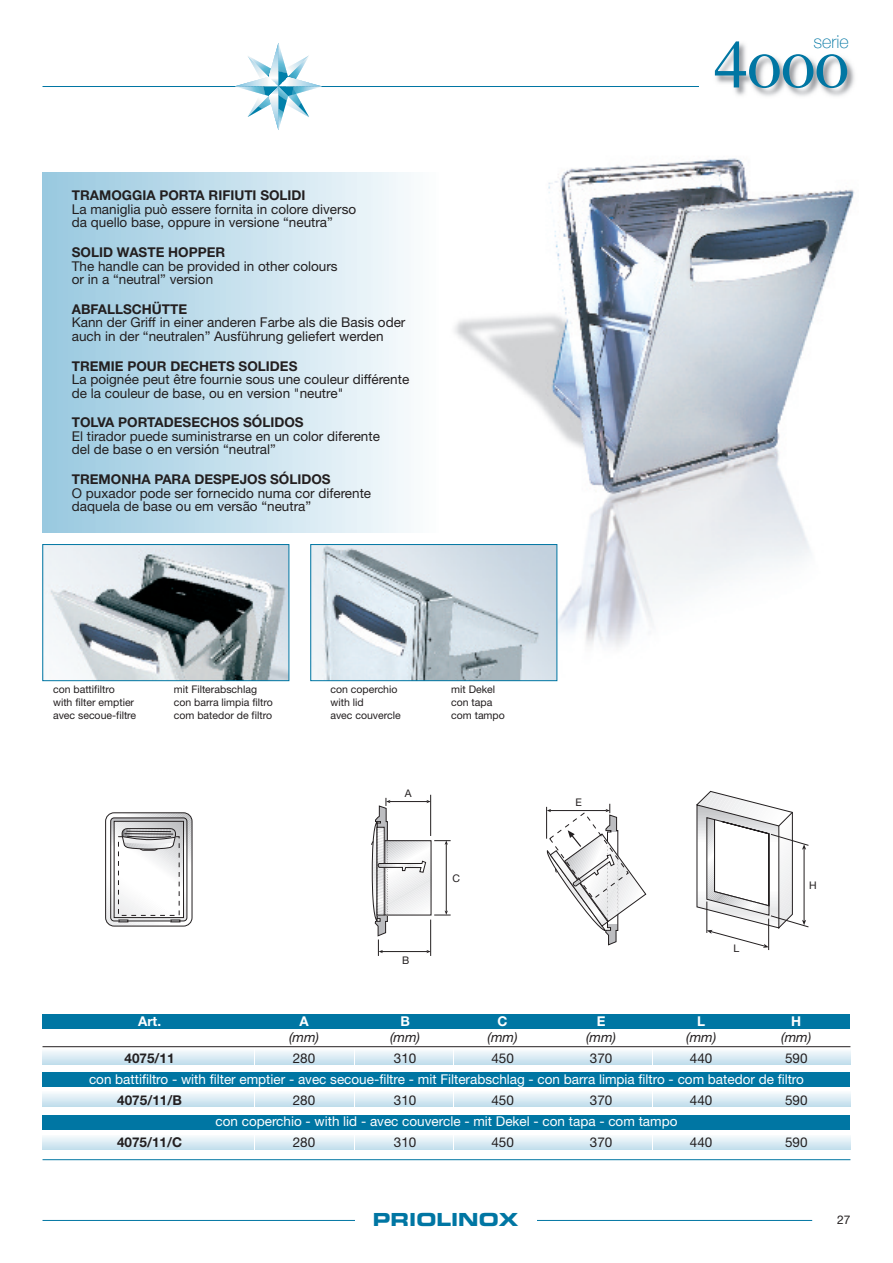
<style>
.page{position:relative;width:893px;height:1263px;background:#fff}
.page>*{position:absolute;margin:0;border:0;box-sizing:border-box;transform-origin:0 0}
.t1{font:67.5px "Times Roman SC";color:#0076a3}
.t2{font:18px "Eurostile Bold Extended Two";color:#0076a3}
.t3{font:18px "font 00000000225 f 5445";color:#0076a3}
.t4{font:13.5px/13.5px "Helvetica Neue";color:#231f20}
.t5{font:13.5px "Helvetica Neue";color:#fff}
.t6{font:700 13.5px "Helvetica Neue";color:#231f20}
.t7{font:italic 13.5px "Helvetica Neue";color:#231f20}
.t8{font:700 13.5px "Helvetica Neue";color:#fff}
.t9{font:12px "Helvetica Neue";color:#231f20}
.t10{font:10.5px/12.6px "Helvetica Neue";color:#231f20}
</style>
<div class="page">
<img style="left:450px;top:158px;width:405px;height:524px">
<hr style="left:43px;top:1220px;width:769px;height:1px;background:#0076a3">
<div style="left:355px;top:1199px;width:181px;height:43px;background:#fff"></div>
<hr style="left:43px;top:86px;width:655px;height:1px;background:#0076a3">
<svg style="left:235px;top:43px;width:87px;height:87px"></svg>
<img style="left:698px;top:43px;width:157px;height:53px">
<hr style="left:43px;top:1159px;width:807px;height:1px;background:#0076a3">
<div style="left:43px;top:1072px;width:807px;height:15px;background:#0076a3"></div>
<div style="left:43px;top:1115px;width:807px;height:15px;background:#0076a3"></div>
<svg style="left:43px;top:1136px;width:210px;height:14px"></svg>
<svg style="left:256px;top:1136px;width:98px;height:14px"></svg>
<svg style="left:355px;top:1136px;width:98px;height:14px"></svg>
<svg style="left:454px;top:1136px;width:98px;height:14px"></svg>
<svg style="left:554px;top:1136px;width:98px;height:14px"></svg>
<svg style="left:653px;top:1136px;width:98px;height:14px"></svg>
<svg style="left:753px;top:1136px;width:97px;height:14px"></svg>
<svg style="left:43px;top:1051px;width:210px;height:13px"></svg>
<svg style="left:256px;top:1051px;width:98px;height:13px"></svg>
<svg style="left:355px;top:1051px;width:98px;height:13px"></svg>
<svg style="left:454px;top:1051px;width:98px;height:13px"></svg>
<svg style="left:554px;top:1051px;width:98px;height:13px"></svg>
<svg style="left:653px;top:1051px;width:98px;height:13px"></svg>
<svg style="left:753px;top:1051px;width:97px;height:13px"></svg>
<svg style="left:43px;top:1093px;width:210px;height:13px"></svg>
<svg style="left:256px;top:1093px;width:98px;height:13px"></svg>
<svg style="left:355px;top:1093px;width:98px;height:13px"></svg>
<svg style="left:454px;top:1093px;width:98px;height:13px"></svg>
<svg style="left:554px;top:1093px;width:98px;height:13px"></svg>
<svg style="left:653px;top:1093px;width:98px;height:13px"></svg>
<svg style="left:753px;top:1093px;width:97px;height:13px"></svg>
<div style="left:43px;top:1014px;width:807px;height:15px;background:#0076a3"></div>
<hr style="left:43px;top:1046px;width:807px;height:1px;background:#231f20">
<hr style="left:768px;top:919px;width:1px;height:31px;background:#231f20">
<svg style="left:696px;top:791px;width:113px;height:157px"></svg>
<svg style="left:546px;top:804px;width:100px;height:141px"></svg>
<svg style="left:106px;top:813px;width:86px;height:113px"></svg>
<hr style="left:430px;top:795px;width:1px;height:41px;background:#231f20">
<svg style="left:371px;top:798px;width:80px;height:158px"></svg>
<div style="left:43px;top:172px;width:395px;height:360px;background:linear-gradient(to right,#97c8df,#fbfdfe)"></div>
<img style="left:312px;top:546px;width:243px;height:133px">
<div style="left:310px;top:544px;width:247px;height:137px;border:1px solid #0076a3"></div>
<img style="left:45px;top:546px;width:242px;height:133px">
<div style="left:43px;top:544px;width:246px;height:137px;border:1px solid #0076a3"></div>
<p class="t6" style="left:72px;top:187px;width:235px">TRAMOGGIA PORTA RIFIUTI SOLIDI</p>
<p class="t4" style="left:72px;top:202px;width:286px">La maniglia può essere fornita in colore diverso da quello base, oppure in versione “neutra”</p>
<p class="t6" style="left:72px;top:244px;width:155px">SOLID WASTE HOPPER</p>
<p class="t4" style="left:72px;top:259px;width:267px">The handle can be provided in other colours or in a “neutral” version</p>
<p class="t6" style="left:72px;top:301px;width:117px">ABFALLSCHÜTTE</p>
<p class="t4" style="left:72px;top:316px;width:335px">Kann der Griff in einer anderen Farbe als die Basis oder auch in der “neutralen” Ausführung geliefert werden</p>
<p class="t6" style="left:72px;top:357px;width:227px">TREMIE POUR DECHETS SOLIDES</p>
<p class="t4" style="left:72px;top:372px;width:339px">La poignée peut être fournie sous une couleur différente de la couleur de base, ou en version "neutre"</p>
<p class="t6" style="left:72px;top:414px;width:233px">TOLVA PORTADESECHOS SÓLIDOS</p>
<p class="t4" style="left:72px;top:429px;width:310px">El tirador puede suministrarse en un color diferente del de base o en versión “neutral”</p>
<p class="t6" style="left:72px;top:471px;width:260px">TREMONHA PARA DESPEJOS SÓLIDOS</p>
<p class="t4" style="left:72px;top:486px;width:301px">O puxador pode ser fornecido numa cor diferente daquela de base ou em versão “neutra”</p>
<p class="t10" style="left:53px;top:683px;width:85px">con battifiltro with filter emptier avec secoue-filtre</p>
<p class="t10" style="left:174px;top:683px;width:100px">mit Filterabschlag con barra limpia filtro com batedor de filtro</p>
<p class="t10" style="left:330px;top:683px;width:72px">con coperchio with lid<br>avec couvercle</p>
<p class="t10" style="left:451px;top:683px;width:55px">mit Dekel con tapa com tampo</p>
<p class="t10" style="left:405px;top:787px;width:8px">A</p>
<p class="t10" style="left:402px;top:954px;width:9px">B</p>
<p class="t10" style="left:453px;top:872px;width:9px">C</p>
<p class="t10" style="left:575px;top:796px;width:8px">E</p>
<h2 class="t3" style="left:814px;top:31px;width:37px">serie</h2>
<h1 class="t1" style="left:714px;top:27px;width:136px">4000</h1>
<p class="t10" style="left:733px;top:941px;width:7px">L</p>
<p class="t10" style="left:809px;top:879px;width:9px">H</p>
<p class="t8" style="left:138px;top:1012px;width:25px">Art.</p>
<p class="t8" style="left:299px;top:1012px;width:11px">A</p>
<p class="t8" style="left:400px;top:1012px;width:11px">B</p>
<p class="t8" style="left:498px;top:1012px;width:12px">C</p>
<p class="t8" style="left:597px;top:1012px;width:10px">E</p>
<p class="t8" style="left:697px;top:1012px;width:10px">L</p>
<p class="t8" style="left:791px;top:1012px;width:12px">H</p>
<p class="t7" style="left:289px;top:1029px;width:31px">(mm)</p>
<p class="t7" style="left:390px;top:1029px;width:31px">(mm)</p>
<p class="t7" style="left:488px;top:1029px;width:31px">(mm)</p>
<p class="t7" style="left:586px;top:1029px;width:31px">(mm)</p>
<p class="t7" style="left:686px;top:1029px;width:31px">(mm)</p>
<p class="t7" style="left:781px;top:1029px;width:31px">(mm)</p>
<p class="t6" style="left:125px;top:1049px;width:52px">4075/11</p>
<p class="t4" style="left:293px;top:1051px;width:24px">280</p>
<p class="t4" style="left:394px;top:1051px;width:24px">310</p>
<p class="t4" style="left:491px;top:1051px;width:24px">450</p>
<p class="t4" style="left:590px;top:1051px;width:24px">370</p>
<p class="t4" style="left:690px;top:1051px;width:24px">440</p>
<p class="t4" style="left:785px;top:1051px;width:24px">590</p>
<p class="t5" style="left:89px;top:1071px;width:716px">con battifiltro - with filter emptier - avec secoue-filtre - mit Filterabschlag - con barra limpia filtro - com batedor de filtro</p>
<p class="t6" style="left:117px;top:1091px;width:66px">4075/11/B</p>
<p class="t4" style="left:293px;top:1093px;width:24px">280</p>
<p class="t4" style="left:394px;top:1093px;width:24px">310</p>
<p class="t4" style="left:491px;top:1093px;width:24px">450</p>
<p class="t4" style="left:590px;top:1093px;width:24px">370</p>
<p class="t4" style="left:690px;top:1093px;width:24px">440</p>
<p class="t4" style="left:785px;top:1093px;width:24px">590</p>
<p class="t5" style="left:216px;top:1113px;width:463px">con coperchio - with lid - avec couvercle - mit Dekel - con tapa - com tampo</p>
<p class="t6" style="left:117px;top:1133px;width:67px">4075/11/C</p>
<p class="t4" style="left:293px;top:1135px;width:24px">280</p>
<p class="t4" style="left:394px;top:1135px;width:24px">310</p>
<p class="t4" style="left:491px;top:1135px;width:24px">450</p>
<p class="t4" style="left:590px;top:1135px;width:24px">370</p>
<p class="t4" style="left:690px;top:1135px;width:24px">440</p>
<p class="t4" style="left:785px;top:1135px;width:24px">590</p>
<h2 class="t2" style="left:373px;top:1206px;width:147px">PRIOLINOX</h2>
<p class="t9" style="left:837px;top:1213px;width:15px">27</p>
</div>
